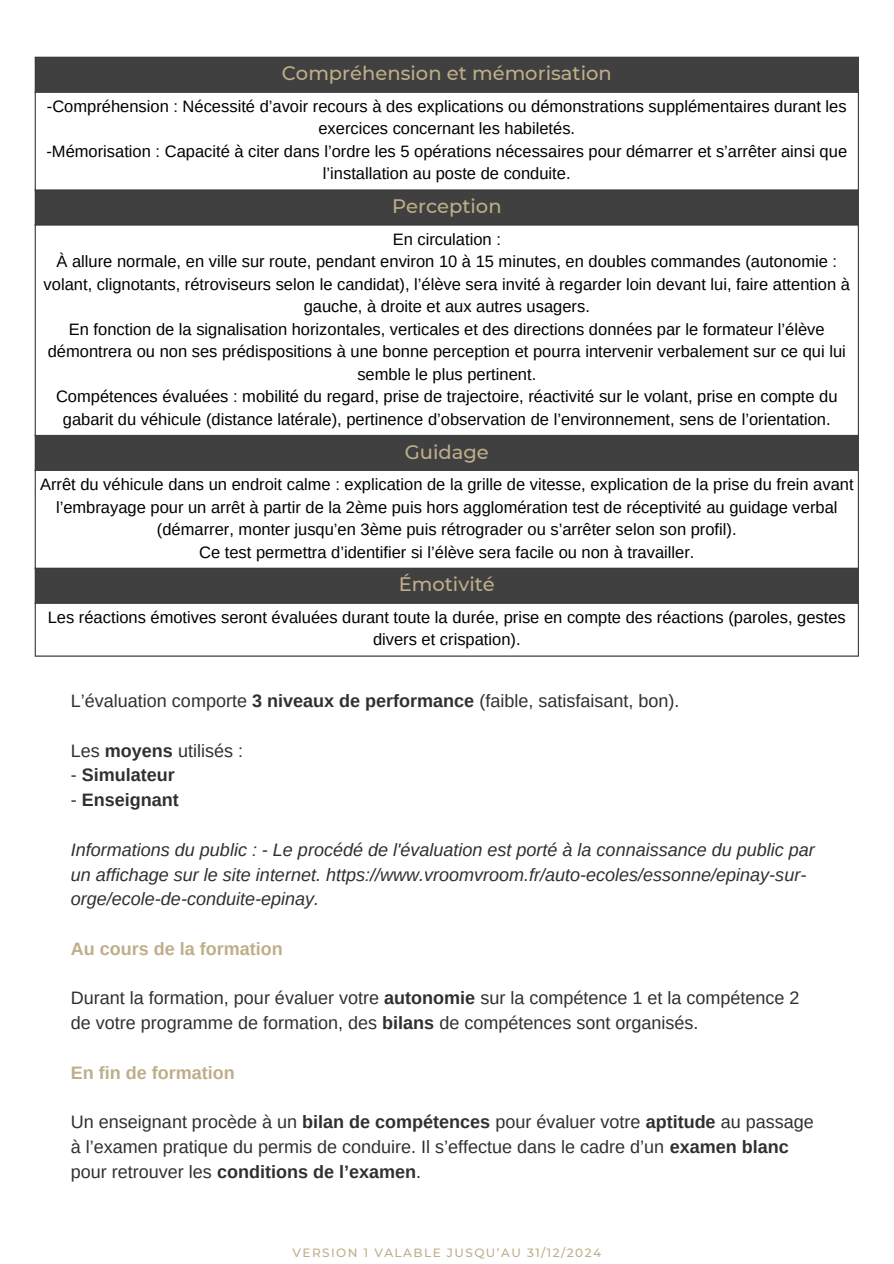
<style>
.page{position:relative;width:894px;height:1264px;background:#fff}
.page>*{position:absolute;margin:0;border:0;box-sizing:border-box;transform-origin:0 0}
.t1{font:500 19.5px "Montserrat";color:#beae89}
.t2{font:18px/24.8px "Arimo";color:#303030}
.t3{font:italic 18px/24.8px "Arimo";color:#303030}
.t4{font:700 18px "Arimo";color:#beae89}
.t5{font:700 18px "Arimo";color:#303030}
.t6{font:16.5px/22.5px "Arimo";color:#000;text-align:center}
.t7{font:500 12px "Montserrat";letter-spacing:.12em;color:#beae89}
.s1{font-weight:700}
.s2{font-weight:400}
</style>
<div class="page">
<svg style="left:36px;top:58px;width:821px;height:544px"></svg>
<hr style="left:35px;top:58px;width:1px;height:597px;background:#403f40">
<hr style="left:857px;top:58px;width:1px;height:597px;background:#403f40">
<hr style="left:35px;top:57px;width:823px;height:1px;background:#403f40">
<hr style="left:35px;top:92px;width:823px;height:1px;background:#403f40">
<hr style="left:35px;top:189px;width:823px;height:2px;background:#403f40">
<hr style="left:35px;top:224px;width:823px;height:1px;background:#403f40">
<hr style="left:35px;top:435px;width:823px;height:1px;background:#403f40">
<hr style="left:35px;top:470px;width:823px;height:1px;background:#403f40">
<hr style="left:35px;top:567px;width:823px;height:2px;background:#403f40">
<hr style="left:35px;top:602px;width:823px;height:1px;background:#403f40">
<hr style="left:35px;top:655px;width:823px;height:1px;background:#403f40">
<p class="t1" style="left:282px;top:61px;width:331px">Compréhension et mémorisation</p>
<p class="t6" style="left:47px;top:95px;width:801px">-Compréhension : Nécessité d’avoir recours à des explications ou démonstrations supplémentaires durant les exercices concernant les habiletés.</p>
<p class="t6" style="left:46px;top:140px;width:802px">-Mémorisation : Capacité à citer dans l’ordre les 5 opérations nécessaires pour démarrer et s’arrêter ainsi que l’installation au poste de conduite.</p>
<p class="t1" style="left:392px;top:194px;width:111px">Perception</p>
<p class="t6" style="left:392px;top:228px;width:110px">En circulation :</p>
<p class="t6" style="left:44px;top:250px;width:807px">À allure normale, en ville sur route, pendant environ 10 à 15 minutes, en doubles commandes (autonomie : volant, clignotants, rétroviseurs selon le candidat), l’élève sera invité à regarder loin devant lui, faire attention à gauche, à droite et aux autres usagers.</p>
<p class="t6" style="left:48px;top:318px;width:799px">En fonction de la signalisation horizontales, verticales et des directions données par le formateur l’élève démontrera ou non ses prédispositions à une bonne perception et pourra intervenir verbalement sur ce qui lui semble le plus pertinent.</p>
<p class="t6" style="left:56px;top:385px;width:782px">Compétences évaluées : mobilité du regard, prise de trajectoire, réactivité sur le volant, prise en compte du gabarit du véhicule (distance latérale), pertinence d’observation de l’environnement, sens de l’orientation.</p>
<p class="t1" style="left:404px;top:439px;width:86px">Guidage</p>
<p class="t6" style="left:40px;top:473px;width:814px">Arrêt du véhicule dans un endroit calme : explication de la grille de vitesse, explication de la prise du frein avant l’embrayage pour un arrêt à partir de la 2ème puis hors agglomération test de réceptivité au guidage verbal (démarrer, monter jusqu’en 3ème puis rétrograder ou s’arrêter selon son profil).</p>
<p class="t6" style="left:199px;top:540px;width:496px">Ce test permettra d’identifier si l’élève sera facile ou non à travailler.</p>
<p class="t1" style="left:398px;top:572px;width:97px">Émotivité</p>
<p class="t6" style="left:48px;top:606px;width:799px">Les réactions émotives seront évaluées durant toute la durée, prise en compte des réactions (paroles, gestes divers et crispation).</p>
<h2 class="t2" style="left:71px;top:688px;width:610px">L’évaluation comporte <span class="s1">3 niveaux de performance</span> (faible, satisfaisant, bon).</h2>
<h2 class="t2" style="left:71px;top:738px;width:174px">Les <span class="s1">moyens</span> utilisés :</h2>
<h2 class="t5" style="left:71px;top:765px;width:105px"><span class="s2">-</span> Simulateur</h2>
<h2 class="t5" style="left:71px;top:790px;width:109px"><span class="s2">-</span> Enseignant</h2>
<h1 class="t3" style="left:71px;top:837px;width:745px">Informations du public : - Le procédé de l'évaluation est porté à la connaissance du public par un affichage sur le site internet. https://www.vroomvroom.fr/auto-ecoles/essonne/epinay-sur&shy;orge/ecole-de-conduite-epinay.</h1>
<h2 class="t4" style="left:71px;top:938px;width:213px">Au cours de la formation</h2>
<h1 class="t2" style="left:71px;top:985px;width:730px">Durant la formation, pour évaluer votre <span class="s1">autonomie</span> sur la compétence 1 et la compétence 2 de votre programme de formation, des <span class="s1">bilans</span> de compétences sont organisés.</h1>
<h2 class="t4" style="left:71px;top:1062px;width:165px">En fin de formation</h2>
<p class="t2" style="left:71px;top:1109px;width:744px">Un enseignant procède à un <span class="s1">bilan de compétences</span> pour évaluer votre <span class="s1">aptitude</span> au passage à l’examen pratique du permis de conduire. Il s’effectue dans le cadre d’un <span class="s1">examen blanc </span>pour retrouver les <span class="s1">conditions de l’examen</span>.</p>
<h2 class="t7" style="left:292px;top:1245px;width:310px">VERSION 1 VALABLE JUSQU’AU 31/12/2024</h2>
</div>
